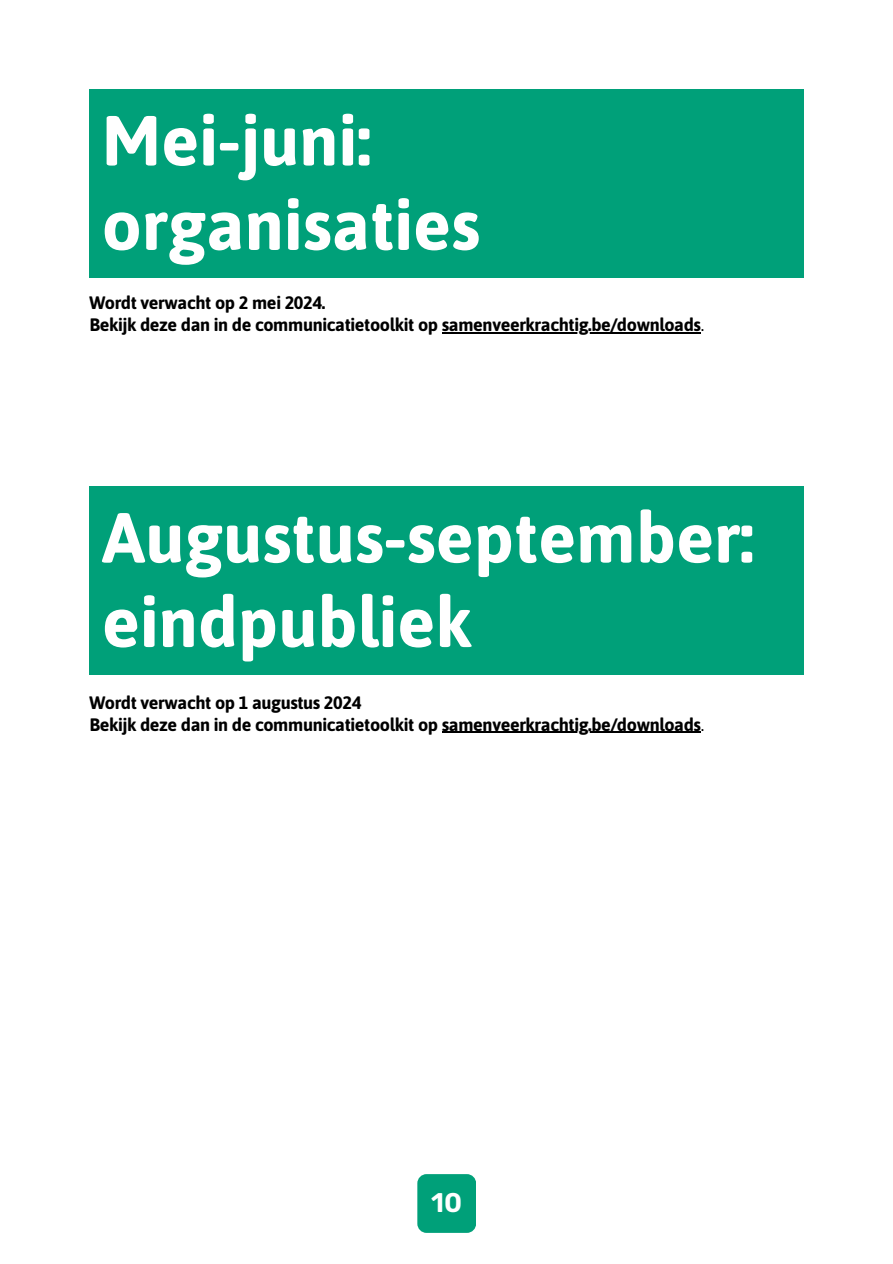
<style>
.page{position:relative;width:893px;height:1264px;background:#fff}
.page>*{position:absolute;margin:0;border:0;box-sizing:border-box;transform-origin:0 0}
.t1{font:700 70.5px/84.3px "Asap";color:#fff}
.t2{font:600 27px "Rubik";color:#fff}
.t3{font:700 18px/21.3px "Asap";letter-spacing:-.02em;color:#000}
.s1{font-weight:400}
</style>
<div class="page">
<div style="left:417px;top:1174px;width:59px;height:58px;background:#00a079;border-radius:9px"></div>
<div style="left:89px;top:89px;width:715px;height:188px;background:#00a079"></div>
<hr style="left:442px;top:332px;width:258px;height:1px;background:#000">
<div style="left:89px;top:486px;width:715px;height:188px;background:#00a079"></div>
<hr style="left:442px;top:731px;width:258px;height:1px;background:#000">
<h1 class="t1" style="left:102px;top:98px;width:380px">Mei-juni: organisaties</h1>
<p class="t3" style="left:89px;top:292px;width:616px">Wordt verwacht op 2 mei 2024.<br>Bekijk deze dan in de communicatietoolkit op samenveerkrachtig.be/downloads<span class="s1">.</span></p>
<h1 class="t1" style="left:102px;top:495px;width:653px">Augustus-september: eindpubliek</h1>
<p class="t3" style="left:89px;top:692px;width:616px">Wordt verwacht op 1 augustus 2024<br>Bekijk deze dan in de communicatietoolkit op samenveerkrachtig.be/downloads<span class="s1">.</span></p>
<h2 class="t2" style="left:431px;top:1187px;width:33px">10</h2>
</div>
